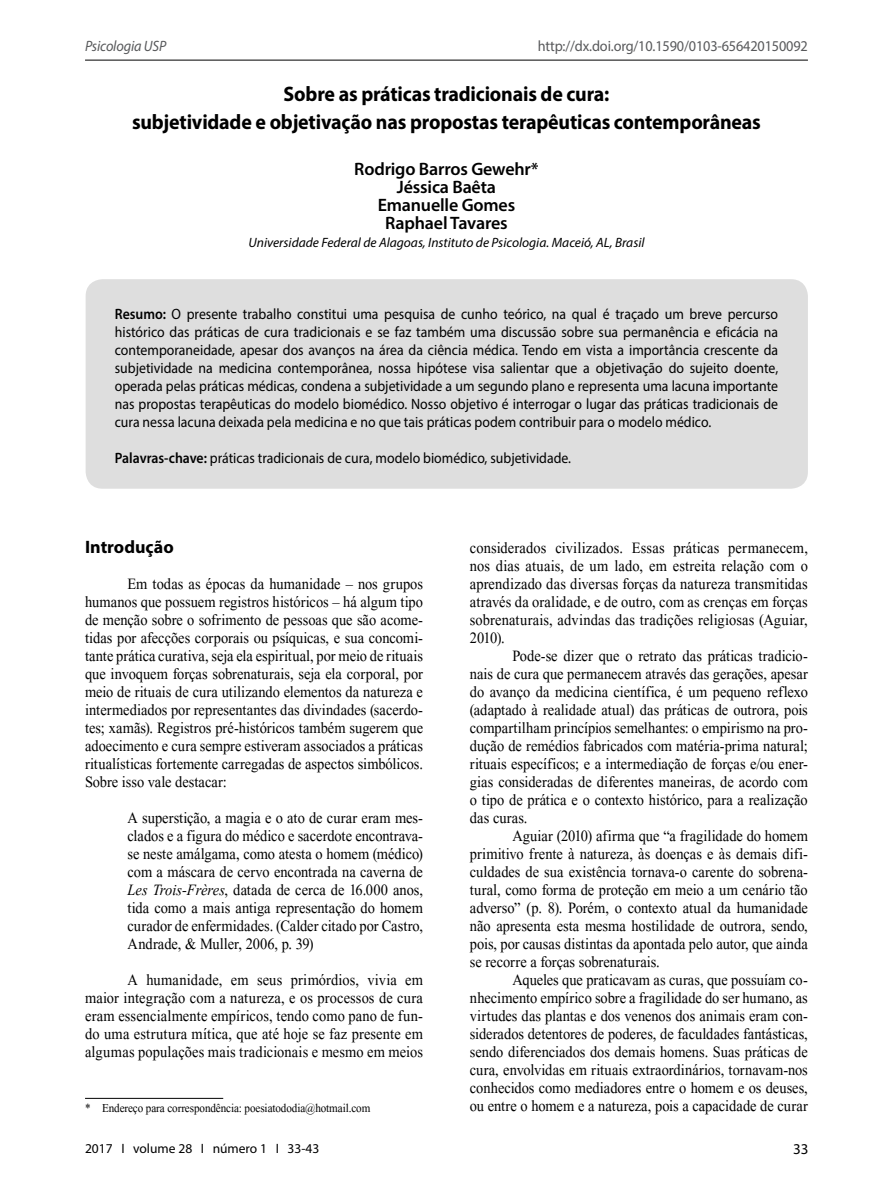
<style>
.page{position:relative;width:893px;height:1191px;background:#fff}
.page>*{position:absolute;margin:0;border:0;box-sizing:border-box;transform-origin:0 0}
.t1{font:700 21px/28.5px "Myriad Pro";letter-spacing:-.01em;color:#000;text-align:center;scale:.95 1}
.t2{font:19.5px/18px "Aparajita";letter-spacing:.005em;color:#000;text-align:justify;scale:.92 1}
.t3{font:600 18px/18px "Myriad Pro";letter-spacing:-.01em;color:#000;text-align:center}
.t4{font:700 18px "Myriad Pro";color:#000}
.t5{font:15px/18px "Myriad Pro";color:#000;text-align:justify;scale:.92 1}
.t6{font:15px "Aparajita";letter-spacing:-.005em;color:#000;scale:.92 1}
.t7{font:15px "Myriad Pro";letter-spacing:-.01em;color:#58595b;scale:.95 1}
.t8{font:italic 15px "Myriad Pro";letter-spacing:-.01em;color:#58595b;scale:.95 1}
.t9{font:15px "Myriad Pro";color:#000}
.t10{font:italic 13.5px "Myriad Pro";color:#000}
.t11{font:13.5px "Myriad Pro";color:#000}
.s1{font-weight:600}
.s2{font-style:italic}
</style>
<div class="page">
<hr style="left:85px;top:60px;width:723px;height:1px;background:#000">
<div style="left:86px;top:279px;width:722px;height:210px;background:#dedede;border-radius:17px"></div>
<hr style="left:85px;top:1098px;width:138px;height:1px;background:#000">
<p class="t8" style="left:85px;top:36px;width:87px">Psicologia USP</p>
<p class="t1" style="left:132px;top:79px;width:664px">Sobre as práticas tradicionais de cura:<br>subjetividade e objetivação nas propostas terapêuticas contemporâneas</p>
<p class="t3" style="left:354px;top:160px;width:186px">Rodrigo Barros Gewehr*<br>Jéssica Baêta<br>Emanuelle Gomes<br>Raphael Tavares</p>
<p class="t10" style="left:248px;top:234px;width:398px">Universidade Federal de Alagoas, Instituto de Psicologia. Maceió, AL, Brasil</p>
<p class="t7" style="left:538px;top:37px;width:286px">http://dx.doi.org/10.1590/0103-656420150092</p>
<p class="t5" style="left:115px;top:305px;width:723px"><span class="s1">Resumo:</span> O presente trabalho constitui uma pesquisa de cunho teórico, na qual é traçado um breve percurso histórico das práticas de cura tradicionais e se faz também uma discussão sobre sua permanência e eficácia na contemporaneidade, apesar dos avanços na área da ciência médica. Tendo em vista a importância crescente da subjetividade na medicina contemporânea, nossa hipótese visa salientar que a objetivação do sujeito doente, operada pelas práticas médicas, condena a subjetividade a um segundo plano e representa uma lacuna importante nas propostas terapêuticas do modelo biomédico. Nosso objetivo é interrogar o lugar das práticas tradicionais de cura nessa lacuna deixada pela medicina e no que tais práticas podem contribuir para o modelo médico.</p>
<p class="t5" style="left:115px;top:449px;width:497px"><span class="s1">Palavras-chave:</span> práticas tradicionais de cura, modelo biomédico, subjetividade.</p>
<p class="t4" style="left:85px;top:535px;width:90px">Introdução</p>
<p class="t2" style="left:85px;top:577px;width:369px;text-indent:43px">Em todas as épocas da humanidade – nos grupos humanos que possuem registros históricos – há algum tipo de menção sobre o sofrimento de pessoas que são acome&shy;tidas por afecções corporais ou psíquicas, e sua concomi&shy;tante prática curativa, seja ela espiritual, por meio de rituais que invoquem forças sobrenaturais, seja ela corporal, por meio de rituais de cura utilizando elementos da natureza e intermediados por representantes das divindades (sacerdo&shy;tes; xamãs). Registros pré-históricos também sugerem que adoecimento e cura sempre estiveram associados a práticas ritualísticas fortemente carregadas de aspectos simbólicos.<br>Sobre isso vale destacar:</p>
<p class="t2" style="left:128px;top:811px;width:323px">A superstição, a magia e o ato de curar eram mes&shy;clados e a figura do médico e sacerdote encontrava&shy;se neste amálgama, como atesta o homem (médico) com a máscara de cervo encontrada na caverna de <span class="s2">Les Trois-Frères</span>, datada de cerca de 16.000 anos, tida como a mais antiga representação do homem curador de enfermidades. (Calder citado por Castro, Andrade, &amp; Muller, 2006, p. 39)</p>
<p class="t2" style="left:85px;top:973px;width:369px;text-indent:43px">A humanidade, em seus primórdios, vivia em maior integração com a natureza, e os processos de cura eram essencialmente empíricos, tendo como pano de fun&shy;do uma estrutura mítica, que até hoje se faz presente em algumas populações mais tradicionais e mesmo em meios</p>
<p class="t6" style="left:85px;top:1100px;width:312px">* Endereço para correspondência: poesiatododia@hotmail.com</p>
<p class="t2" style="left:470px;top:541px;width:369px">considerados civilizados. Essas práticas permanecem, nos dias atuais, de um lado, em estreita relação com o aprendizado das diversas forças da natureza transmitidas através da oralidade, e de outro, com as crenças em forças sobrenaturais, advindas das tradições religiosas (Aguiar, 2010).</p>
<p class="t2" style="left:470px;top:649px;width:369px;text-indent:43px">Pode-se dizer que o retrato das práticas tradicio&shy;nais de cura que permanecem através das gerações, apesar do avanço da medicina científica, é um pequeno reflexo (adaptado à realidade atual) das práticas de outrora, pois compartilham princípios semelhantes: o empirismo na pro&shy;dução de remédios fabricados com matéria-prima natural; rituais específicos; e a intermediação de forças e/ou ener&shy;gias consideradas de diferentes maneiras, de acordo com o tipo de prática e o contexto histórico, para a realização das curas.</p>
<p class="t2" style="left:470px;top:829px;width:369px;text-indent:43px">Aguiar (2010) afirma que “a fragilidade do homem primitivo frente à natureza, às doenças e às demais difi&shy;culdades de sua existência tornava-o carente do sobrena&shy;tural, como forma de proteção em meio a um cenário tão adverso” (p. 8). Porém, o contexto atual da humanidade não apresenta esta mesma hostilidade de outrora, sendo, pois, por causas distintas da apontada pelo autor, que ainda se recorre a forças sobrenaturais.</p>
<p class="t2" style="left:470px;top:973px;width:369px;text-indent:43px">Aqueles que praticavam as curas, que possuíam co&shy;nhecimento empírico sobre a fragilidade do ser humano, as virtudes das plantas e dos venenos dos animais eram con&shy;siderados detentores de poderes, de faculdades fantásticas, sendo diferenciados dos demais homens. Suas práticas de cura, envolvidas em rituais extraordinários, tornavam-nos conhecidos como mediadores entre o homem e os deuses, ou entre o homem e a natureza, pois a capacidade de curar</p>
<p class="t11" style="left:85px;top:1140px;width:236px">2017 I volume 28 I número 1 I 33-43</p>
<p class="t9" style="left:793px;top:1139px;width:17px">33</p>
</div>
